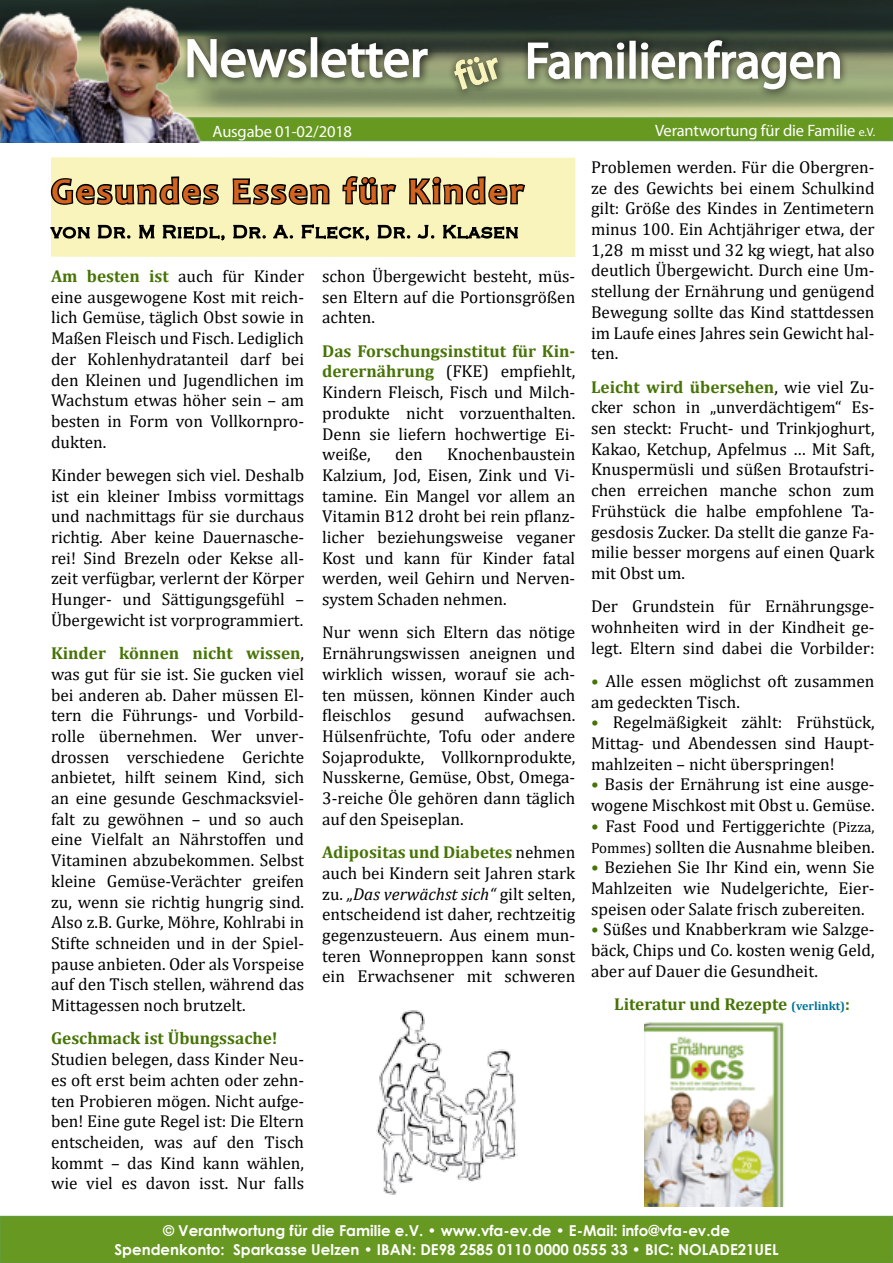
<style>
.page{position:relative;width:893px;height:1263px;background:#fff}
.page>*{position:absolute;margin:0;border:0;box-sizing:border-box;transform-origin:0 0}
.t1{font:54px "Myriad Pro";color:#fff}
.t2{font:51px "Myriad Pro";color:#fff}
.t3{font:700 36px "Candara";letter-spacing:.075em;color:#d2641f}
.t4{font:17.25px/20.7px "Cambria";color:#000;text-align:justify}
.t5{font:700 17.25px "Cambria";color:#467405}
.t6{font:16.5px "Myriad Pro";letter-spacing:-.01em;color:#fff}
.t7{font:700 15px/19.8px "Century Gothic";color:#fff;text-align:center}
.s1{font-size:12px}
.s2{font-weight:700;color:#467405}
.s3{color:#467405}
.s4{font-size:15px}
.s5{font-size:12px;color:#007494}
.s6{font-style:italic}
</style>
<div class="page">
<div style="left:0;top:1216px;width:893px;height:47px;background:#679821"></div>
<img style="left:249px;top:0;width:644px;height:117px">
<div style="left:181px;top:31px;width:257px;height:57px;background:#000;opacity:.75"></div>
<svg style="left:249px;top:38px;width:58px;height:41px;background:#73786a"></svg>
<div style="left:311px;top:37px;width:6px;height:40px;border:2px solid #fafafa"></div>
<svg style="left:321px;top:42px;width:108px;height:37px;background:#7c8172"></svg>
<div style="left:447px;top:52px;width:60px;height:46px;background:#000;opacity:.75"></div>
<div style="left:522px;top:33px;width:327px;height:66px;background:#000;opacity:.75"></div>
<svg style="left:527px;top:42px;width:98px;height:38px;background:#7f8575"></svg>
<div style="left:629px;top:41px;width:7px;height:38px;border:2px solid #fafafa"></div>
<svg style="left:640px;top:39px;width:201px;height:51px;background:#7d8570"></svg>
<div style="left:121px;top:118px;width:772px;height:22px;background:#679921"></div>
<div style="left:120px;top:117px;width:773px;height:24px;border:2px solid #629c3c"></div>
<img style="left:376px;top:1010px;width:142px;height:185px">
<img style="left:0;top:0;width:249px;height:143px">
<div style="left:51px;top:157px;width:524px;height:100px;background:#f9f4bc"></div>
<svg style="left:50px;top:176px;width:169px;height:29px"></svg>
<svg style="left:232px;top:178px;width:98px;height:27px"></svg>
<svg style="left:342px;top:176px;width:55px;height:29px"></svg>
<svg style="left:409px;top:176px;width:117px;height:29px"></svg>
<svg style="left:50px;top:226px;width:40px;height:13px"></svg>
<svg style="left:97px;top:224px;width:34px;height:15px"></svg>
<svg style="left:139px;top:224px;width:16px;height:16px"></svg>
<svg style="left:162px;top:224px;width:63px;height:17px"></svg>
<svg style="left:233px;top:224px;width:61px;height:15px"></svg>
<svg style="left:301px;top:224px;width:69px;height:17px"></svg>
<svg style="left:377px;top:224px;width:58px;height:15px"></svg>
<svg style="left:442px;top:224px;width:76px;height:15px"></svg>
<img style="left:644px;top:1022px;width:140px;height:184px">
<svg style="left:452px;top:22px;width:49px;height:72px;background:#656e54"></svg>
<h1 class="t1" style="left:184px;top:25px;width:245px">Newsletter</h1>
<h2 class="t2" style="left:525px;top:29px;width:319px">Familienfragen</h2>
<p class="t6" style="left:213px;top:122px;width:141px">Ausgabe 01-02/2018</p>
<p class="t6" style="left:655px;top:120px;width:222px">Verantwortung für die Familie <span class="s1">e.V.</span></p>
<h3 class="t3" style="left:51px;top:169px;width:474px">Gesundes Essen für Kinder</h3>
<p class="t4" style="left:591px;top:157px;width:285px">Problemen werden. Für die Obergren&shy;ze des Gewichts bei einem Schulkind gilt: Größe des Kindes in Zentimetern minus 100. Ein Achtjähriger etwa, der 1,28 m misst und 32 kg wiegt, hat also deutlich Übergewicht. Durch eine Um&shy;stellung der Ernährung und genügend Bewegung sollte das Kind stattdessen im Laufe eines Jahres sein Gewicht hal&shy;ten.</p>
<p class="t4" style="left:591px;top:376px;width:285px"><span class="s2">Leicht wird übersehen</span>, wie viel Zu&shy;cker schon in „unverdächtigem“ Es&shy;sen steckt: Frucht- und Trinkjoghurt, Kakao, Ketchup, Apfelmus … Mit Saft, Knuspermüsli und süßen Brotaufstri&shy;chen erreichen manche schon zum Frühstück die halbe empfohlene Ta&shy;gesdosis Zucker. Da stellt die ganze Fa&shy;milie besser morgens auf einen Quark mit Obst um.</p>
<p class="t4" style="left:591px;top:596px;width:285px">Der Grundstein für Ernährungsge&shy;wohnheiten wird in der Kindheit ge&shy;legt. Eltern sind dabei die Vorbilder:</p>
<p class="t4" style="left:591px;top:671px;width:285px"><span class="s3">•</span> Alle essen möglichst oft zusammen am gedeckten Tisch.</p>
<p class="t4" style="left:591px;top:712px;width:285px"><span class="s3">•</span> Regelmäßigkeit zählt: Frühstück, Mittag- und Abendessen sind Haupt&shy;mahlzeiten – nicht überspringen!</p>
<p class="t4" style="left:591px;top:774px;width:285px"><span class="s3">•</span> Basis der Ernährung ist eine ausge&shy;wogene Mischkost mit Obst u. Gemüse.</p>
<p class="t4" style="left:591px;top:815px;width:285px"><span class="s3">•</span> Fast Food und Fertiggerichte <span class="s4">(Pizza,<br>Pommes)</span> sollten die Ausnahme bleiben.</p>
<p class="t4" style="left:591px;top:857px;width:285px"><span class="s3">•</span> Beziehen Sie Ihr Kind ein, wenn Sie Mahlzeiten wie Nudelgerichte, Eier&shy;speisen oder Salate frisch zubereiten.</p>
<p class="t4" style="left:591px;top:919px;width:285px"><span class="s3">•</span> Süßes und Knabberkram wie Salzge&shy;bäck, Chips und Co. kosten wenig Geld, aber auf Dauer die Gesundheit.</p>
<p class="t5" style="left:614px;top:992px;width:237px">Literatur und Rezepte <span class="s5">(verlinkt)</span>:</p>
<p class="t4" style="left:322px;top:266px;width:255px">schon Übergewicht besteht, müs&shy;sen Eltern auf die Portionsgrößen achten.</p>
<p class="t4" style="left:322px;top:340px;width:255px"><span class="s2">Das Forschungsinstitut für Kin&shy;derernährung</span> (FKE) empfiehlt, Kindern Fleisch, Fisch und Milch&shy;produkte nicht vorzuenthalten.<br>Denn sie liefern hochwertige Ei&shy;weiße,</p>
<p class="t4" style="left:51px;top:266px;width:255px"><span class="s2">Am besten ist</span> auch für Kinder eine ausgewogene Kost mit reich&shy;lich Gemüse, täglich Obst sowie in Maßen Fleisch und Fisch. Lediglich der Kohlenhydratanteil darf bei den Kleinen und Jugendlichen im Wachstum etwas höher sein – am besten in Form von Vollkornpro&shy;dukten.</p>
<p class="t4" style="left:51px;top:465px;width:255px">Kinder bewegen sich viel. Deshalb ist ein kleiner Imbiss vormittags und nachmittags für sie durchaus richtig. Aber keine Dauernasche&shy;rei! Sind Brezeln oder Kekse all&shy;zeit verfügbar, verlernt der Körper Hunger- und Sättigungsgefühl – Übergewicht ist vorprogrammiert.</p>
<p class="t4" style="left:51px;top:643px;width:255px"><span class="s2">Kinder können nicht wissen</span>, was gut für sie ist. Sie gucken viel bei anderen ab. Daher müssen El&shy;tern die Führungs- und Vorbild&shy;rolle übernehmen. Wer unver&shy;drossen verschiedene Gerichte anbietet, hilft seinem Kind, sich an eine gesunde Geschmacksviel&shy;falt zu gewöhnen – und so auch eine Vielfalt an Nährstoffen und Vitaminen abzubekommen. Selbst kleine Gemüse-Verächter greifen zu, wenn sie richtig hungrig sind.<br>Also z.B. Gurke, Möhre, Kohlrabi in Stifte schneiden und in der Spiel&shy;pause anbieten. Oder als Vorspeise auf den Tisch stellen, während das Mittagessen noch brutzelt.</p>
<p class="t5" style="left:51px;top:1026px;width:228px">Geschmack ist Übungssache!</p>
<p class="t4" style="left:51px;top:1049px;width:255px">Studien belegen, dass Kinder Neu&shy;es oft erst beim achten oder zehn&shy;ten Probieren mögen. Nicht aufge&shy;ben! Eine gute Regel ist: Die Eltern entscheiden, was auf den Tisch kommt – das Kind kann wählen, wie viel es davon isst. Nur falls</p>
<p class="t4" style="left:322px;top:444px;width:255px;text-indent:125px">Knochenbaustein Kalzium, Jod, Eisen, Zink und Vi&shy;tamine. Ein Mangel vor allem an Vitamin B12 droht bei rein pflanz&shy;licher beziehungsweise veganer Kost und kann für Kinder fatal werden, weil Gehirn und Nerven&shy;system Schaden nehmen.</p>
<p class="t4" style="left:322px;top:622px;width:255px">Nur wenn sich Eltern das nötige Ernährungswissen aneignen und wirklich wissen, worauf sie ach&shy;ten müssen, können Kinder auch fleischlos gesund aufwachsen.<br>Hülsenfrüchte, Tofu oder andere Sojaprodukte, Vollkornprodukte, Nusskerne, Gemüse, Obst, Omega-3-reiche Öle gehören dann täglich auf den Speiseplan.</p>
<p class="t4" style="left:322px;top:842px;width:255px"><span class="s2">Adipositas und Diabetes</span> nehmen auch bei Kindern seit Jahren stark zu. <span class="s6">„Das verwächst sich“</span> gilt selten, entscheidend ist daher, rechtzeitig gegenzusteuern. Aus einem mun&shy;teren Wonneproppen kann sonst ein Erwachsener mit schweren</p>
<p class="t4" style="left:395px;top:444px;width:29px">den</p>
<p class="t7" style="left:114px;top:1220px;width:666px">© Verantwortung für die Familie e.V. • www.vfa-ev.de • E-Mail: info@vfa-ev.de<br>Spendenkonto: Sparkasse Uelzen • IBAN: DE98 2585 0110 0000 0555 33 • BIC: NOLADE21UEL</p>
</div>
